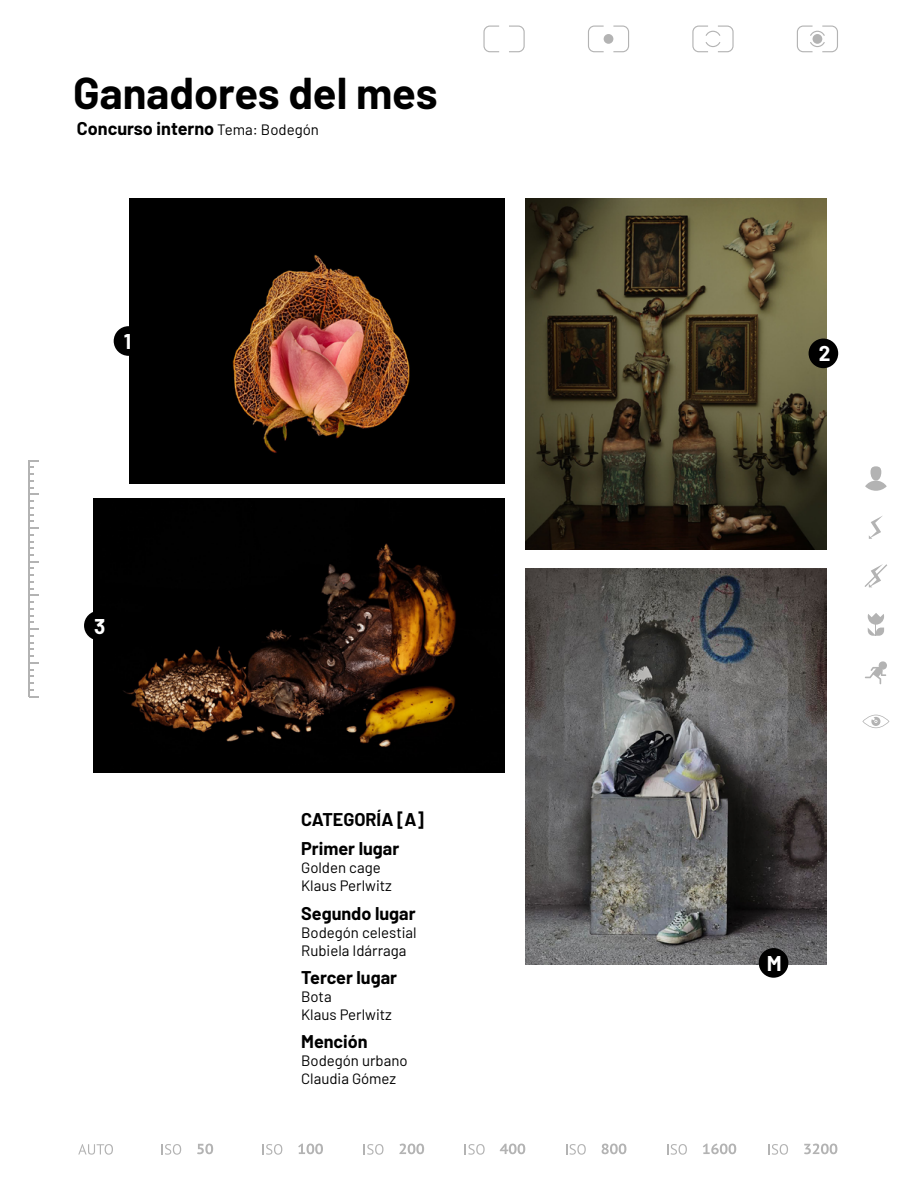
<style>
.page{position:relative;width:918px;height:1188px;background:#fff}
.page>*{position:absolute;margin:0;border:0;box-sizing:border-box;transform-origin:0 0}
.t1{font:700 43.5px "Barlow";color:#000}
.t2{font:700 20.85px "Barlow";color:#fff}
.t3{font:700 18px "Barlow";color:#000}
.t4{font:15px "Barlow";color:#000}
.s1{font-weight:400;font-size:15px}
</style>
<div class="page">
<svg style="left:78px;top:1144px;width:35px;height:11px"></svg>
<svg style="left:161px;top:1144px;width:20px;height:11px"></svg>
<svg style="left:197px;top:1144px;width:16px;height:10px"></svg>
<svg style="left:263px;top:1144px;width:19px;height:11px"></svg>
<svg style="left:298px;top:1144px;width:25px;height:10px"></svg>
<svg style="left:364px;top:1144px;width:20px;height:11px"></svg>
<svg style="left:399px;top:1144px;width:25px;height:10px"></svg>
<svg style="left:465px;top:1144px;width:20px;height:11px"></svg>
<svg style="left:500px;top:1144px;width:25px;height:10px"></svg>
<svg style="left:566px;top:1144px;width:20px;height:11px"></svg>
<svg style="left:602px;top:1144px;width:24px;height:10px"></svg>
<svg style="left:667px;top:1144px;width:20px;height:11px"></svg>
<svg style="left:703px;top:1144px;width:33px;height:10px"></svg>
<svg style="left:768px;top:1144px;width:20px;height:11px"></svg>
<svg style="left:804px;top:1144px;width:33px;height:10px"></svg>
<svg style="left:483px;top:26px;width:16px;height:26px"></svg>
<svg style="left:509px;top:26px;width:16px;height:26px"></svg>
<svg style="left:588px;top:26px;width:16px;height:26px"></svg>
<svg style="left:613px;top:26px;width:16px;height:26px"></svg>
<div style="left:604px;top:34px;width:9px;height:10px;background:#b3b3b3;border-radius:50%"></div>
<svg style="left:692px;top:26px;width:42px;height:26px"></svg>
<svg style="left:797px;top:26px;width:41px;height:26px"></svg>
<div style="left:813px;top:34px;width:9px;height:10px;background:#b3b3b3;border-radius:50%"></div>
<svg style="left:862px;top:715px;width:28px;height:13px"></svg>
<svg style="left:865px;top:661px;width:22px;height:23px"></svg>
<hr style="left:28px;top:461px;width:2px;height:236px;background:#000">
<svg style="left:29px;top:467px;width:5px;height:21px"></svg>
<svg style="left:29px;top:494px;width:10px;height:21px"></svg>
<svg style="left:29px;top:521px;width:10px;height:21px"></svg>
<svg style="left:29px;top:548px;width:10px;height:14px"></svg>
<svg style="left:29px;top:568px;width:5px;height:21px"></svg>
<svg style="left:29px;top:595px;width:10px;height:21px"></svg>
<svg style="left:29px;top:622px;width:10px;height:21px"></svg>
<svg style="left:29px;top:649px;width:10px;height:21px"></svg>
<svg style="left:29px;top:676px;width:10px;height:21px"></svg>
<svg style="left:865px;top:481px;width:22px;height:10px"></svg>
<svg style="left:871px;top:466px;width:10px;height:15px"></svg>
<svg style="left:869px;top:516px;width:13px;height:23px"></svg>
<svg style="left:868px;top:613px;width:16px;height:23px"></svg>
<svg style="left:864px;top:564px;width:23px;height:23px"></svg>
<img style="left:129px;top:199px;width:376px;height:284px">
<img style="left:525px;top:199px;width:301px;height:351px">
<img style="left:525px;top:568px;width:301px;height:397px">
<img style="left:94px;top:499px;width:411px;height:274px">
<div style="left:114px;top:326px;width:29px;height:30px;background:#000;border-radius:50%"></div>
<div style="left:809px;top:339px;width:29px;height:29px;background:#000;border-radius:50%"></div>
<div style="left:759px;top:948px;width:29px;height:30px;background:#000;border-radius:50%"></div>
<div style="left:84px;top:611px;width:30px;height:29px;background:#000;border-radius:50%"></div>
<p class="t1" style="left:73px;top:61px;width:366px">Ganadores del mes</p>
<p class="t3" style="left:77px;top:115px;width:243px">Concurso interno <span class="s1">Tema: Bodegón</span></p>
<p class="t2" style="left:124px;top:326px;width:9px">1</p>
<p class="t2" style="left:94px;top:611px;width:13px">3</p>
<p class="t3" style="left:301px;top:806px;width:124px">CATEGORÍA [A]</p>
<p class="t3" style="left:301px;top:835px;width:100px">Primer lugar</p>
<p class="t4" style="left:301px;top:857px;width:81px">Golden cage</p>
<p class="t4" style="left:301px;top:875px;width:92px">Klaus Perlwitz</p>
<p class="t3" style="left:301px;top:900px;width:116px">Segundo lugar</p>
<p class="t4" style="left:301px;top:921px;width:117px">Bodegón celestial</p>
<p class="t4" style="left:301px;top:939px;width:107px">Rubiela Idárraga</p>
<p class="t3" style="left:301px;top:964px;width:97px">Tercer lugar</p>
<p class="t4" style="left:301px;top:986px;width:32px">Bota</p>
<p class="t4" style="left:301px;top:1004px;width:92px">Klaus Perlwitz</p>
<p class="t3" style="left:301px;top:1029px;width:68px">Mención</p>
<p class="t4" style="left:301px;top:1050px;width:108px">Bodegón urbano</p>
<p class="t4" style="left:301px;top:1068px;width:97px">Claudia Gómez</p>
<p class="t2" style="left:819px;top:338px;width:13px">2</p>
<p class="t2" style="left:767px;top:948px;width:16px">M</p>
</div>
